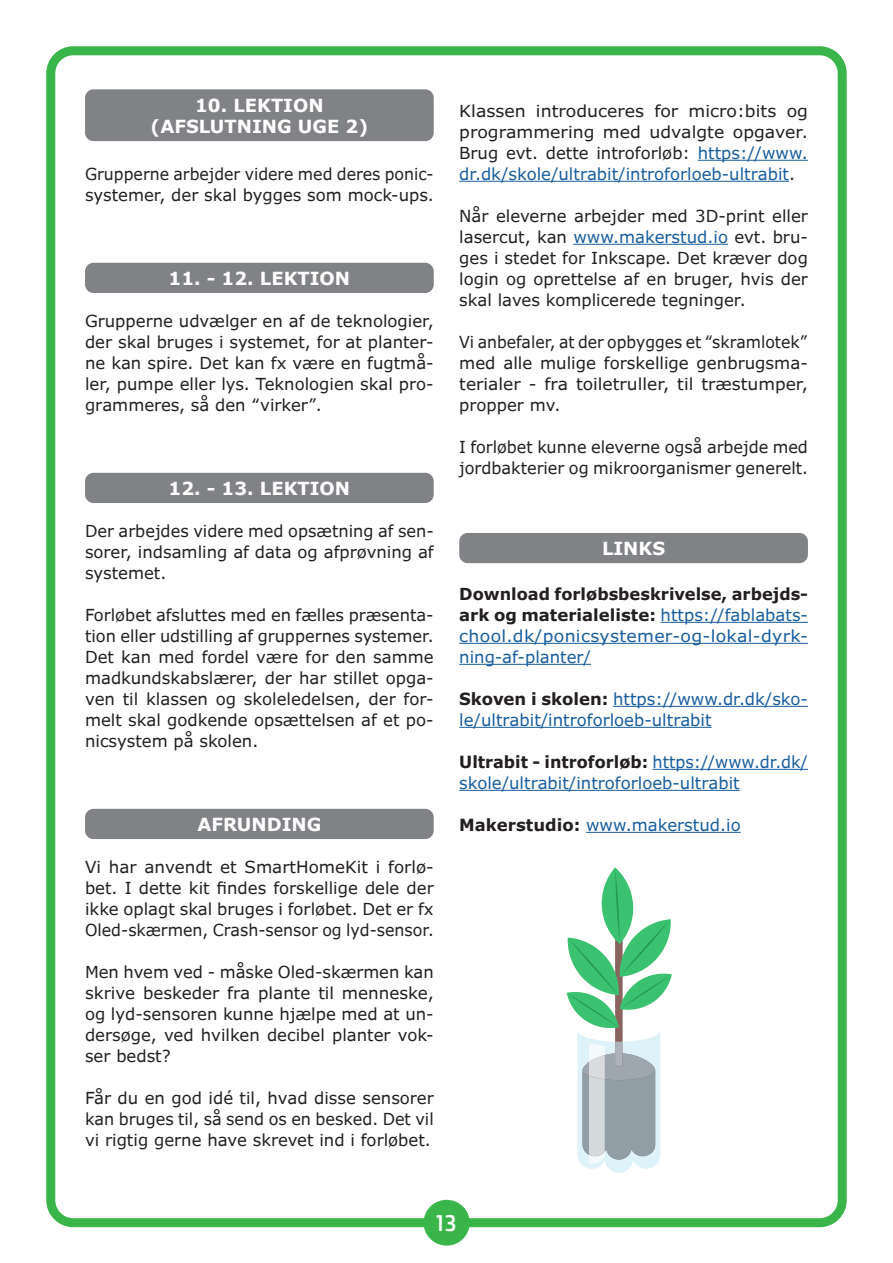
<style>
.page{position:relative;width:893px;height:1263px;background:#fff}
.page>*{position:absolute;margin:0;border:0;box-sizing:border-box;transform-origin:0 0}
.t1{font:22.5px "Doppio One";color:#fff}
.Faglige_overskrifter{font:700 18px/21.6px "Verdana Pro";color:#fff;text-align:center}
.overskrift_med_småt{font:700 16.65px "Verdana Pro";color:#231f20;scale:.96 1}
.brødtekst_luft{font:16.5px/21px "Verdana Pro";color:#231f20;text-align:justify}
.Brødtekst{font:16.5px/21px "Verdana Pro";color:#231f20;text-align:justify;scale:1.05 1}
.overskrift_med_småt-2{font:16.5px/21px "Verdana Pro";color:#175d9e}
.Brødtekst-2{font:16.5px/21px "Verdana Pro";letter-spacing:.02em;color:#175d9e;text-align:justify}
.brødtekst_luft-2{font:16.5px/21px "Verdana Pro";color:#231f20;text-align:justify;scale:.95 1}
.brødtekst_luft-3{font:16.5px/21px "Verdana Pro";color:#231f20;scale:.96 1}
.s1{color:#175d9e}
.s2{font-weight:700;color:#231f20}
.s3{font-weight:700;font-size:16.65px;color:#231f20}
.s4{font-weight:400;font-size:16.5px;color:#175d9e}
</style>
<div class="page">
<div style="left:46px;top:46px;width:801px;height:1181px;border:9px solid #3ab54a;border-radius:22px"></div>
<div style="left:424px;top:1200px;width:46px;height:45px;background:#3ab54a;border-radius:50%"></div>
<div style="left:85px;top:89px;width:349px;height:52px;background:#808285;border-radius:9px"></div>
<div style="left:85px;top:263px;width:349px;height:30px;background:#808285;border-radius:9px"></div>
<div style="left:85px;top:473px;width:349px;height:30px;background:#808285;border-radius:9px"></div>
<div style="left:85px;top:809px;width:349px;height:30px;background:#808285;border-radius:9px"></div>
<hr style="left:698px;top:160px;width:110px;height:1px;background:#175d9e">
<hr style="left:459px;top:181px;width:330px;height:1px;background:#175d9e">
<hr style="left:573px;top:244px;width:155px;height:1px;background:#175d9e">
<div style="left:459px;top:533px;width:349px;height:30px;background:#808285;border-radius:9px"></div>
<hr style="left:661px;top:622px;width:147px;height:1px;background:#175d9e">
<hr style="left:459px;top:643px;width:349px;height:1px;background:#175d9e">
<hr style="left:459px;top:664px;width:132px;height:1px;background:#175d9e">
<hr style="left:613px;top:706px;width:195px;height:1px;background:#175d9e">
<hr style="left:459px;top:727px;width:253px;height:1px;background:#175d9e">
<hr style="left:652px;top:769px;width:156px;height:1px;background:#175d9e">
<hr style="left:459px;top:790px;width:281px;height:1px;background:#175d9e">
<hr style="left:586px;top:832px;width:155px;height:1px;background:#175d9e">
<svg style="left:567px;top:867px;width:105px;height:306px"></svg>
<p class="Faglige_overskrifter" style="left:151px;top:94px;width:219px">10. LEKTION (AFSLUTNING UGE 2)</p>
<p class="brødtekst_luft-3" style="left:85px;top:164px;width:365px">Grupperne arbejder videre med deres ponic&shy;systemer, der skal bygges som mock-ups.</p>
<p class="Faglige_overskrifter" style="left:169px;top:268px;width:183px">11. - 12. LEKTION</p>
<p class="brødtekst_luft" style="left:85px;top:311px;width:350px">Grupperne udvælger en af de teknologier, der skal bruges i systemet, for at planter&shy;ne kan spire. Det kan fx være en fugtmå&shy;ler, pumpe eller lys. Teknologien skal pro&shy;grammeres, så den “virker”.</p>
<p class="Faglige_overskrifter" style="left:169px;top:478px;width:183px">12. - 13. LEKTION</p>
<p class="brødtekst_luft" style="left:85px;top:521px;width:350px">Der arbejdes videre med opsætning af sen&shy;sorer, indsamling af data og afprøvning af systemet.</p>
<p class="brødtekst_luft" style="left:85px;top:605px;width:350px">Forløbet afsluttes med en fælles præsenta&shy;tion eller udstilling af gruppernes systemer.<br>Det kan med fordel være for den samme madkundskabslærer, der har stillet opga&shy;ven til klassen og skoleledelsen, der for&shy;melt skal godkende opsættelsen af et po&shy;nicsystem på skolen.</p>
<p class="Faglige_overskrifter" style="left:197px;top:814px;width:126px">AFRUNDING</p>
<p class="brødtekst_luft" style="left:85px;top:857px;width:350px">Vi har anvendt et SmartHomeKit i forlø&shy;bet. I dette kit findes forskellige dele der ikke oplagt skal bruges i forløbet. Det er fx Oled-skærmen, Crash-sensor og lyd-sensor.</p>
<p class="brødtekst_luft" style="left:85px;top:962px;width:350px">Men hvem ved - måske Oled-skærmen kan skrive beskeder fra plante til menneske, og lyd-sensoren kunne hjælpe med at un&shy;dersøge, ved hvilken decibel planter vok&shy;ser bedst?</p>
<p class="brødtekst_luft" style="left:85px;top:1088px;width:350px">Får du en god idé til, hvad disse sensorer kan bruges til, så send os en besked. Det vil vi rigtig gerne have skrevet ind i forløbet.</p>
<p class="Brødtekst" style="left:459px;top:101px;width:334px">Klassen introduceres for micro:bits og programmering med udvalgte opgaver.<br>Brug evt. dette introforløb: <span class="s1">https://www. dr.dk/skole/ultrabit/introforloeb-ultrabit</span>.</p>
<p class="brødtekst_luft" style="left:459px;top:206px;width:350px">Når eleverne arbejder med 3D-print eller lasercut, kan <span class="s1">www.makerstud.io</span> evt. bru&shy;ges i stedet for Inkscape. Det kræver dog login og oprettelse af en bruger, hvis der skal laves komplicerede tegninger.</p>
<p class="brødtekst_luft-2" style="left:459px;top:332px;width:369px">Vi anbefaler, at der opbygges et “skramlotek” med alle mulige forskellige genbrugsma&shy;terialer - fra toiletruller, til træstumper, propper mv.</p>
<p class="brødtekst_luft" style="left:459px;top:437px;width:350px">I forløbet kunne eleverne også arbejde med jordbakterier og mikroorganismer generelt.</p>
<p class="Faglige_overskrifter" style="left:602px;top:538px;width:65px">LINKS</p>
<p class="Brødtekst-2" style="left:459px;top:584px;width:350px"><span class="s2">Download forløbsbeskrivelse, arbejds&shy;ark og materialeliste:</span> https://fablabats&shy;chool.dk/ponicsystemer-og-lokal-dyrk&shy;ning-af-planter/</p>
<p class="overskrift_med_småt-2" style="left:459px;top:689px;width:350px"><span class="s3">Skoven i skolen:</span> https://www.dr.dk/sko&shy;le/ultrabit/introforloeb-ultrabit</p>
<p class="overskrift_med_småt" style="left:459px;top:751px;width:365px">Ultrabit - introforløb: <span class="s4">https://www.dr.dk/</span></p>
<p class="overskrift_med_småt-2" style="left:459px;top:773px;width:282px">skole/ultrabit/introforloeb-ultrabit</p>
<p class="overskrift_med_småt-2" style="left:459px;top:815px;width:283px"><span class="s3">Makerstudio:</span> www.makerstud.io</p>
<h1 class="t1" style="left:436px;top:1208px;width:23px">13</h1>
</div>
